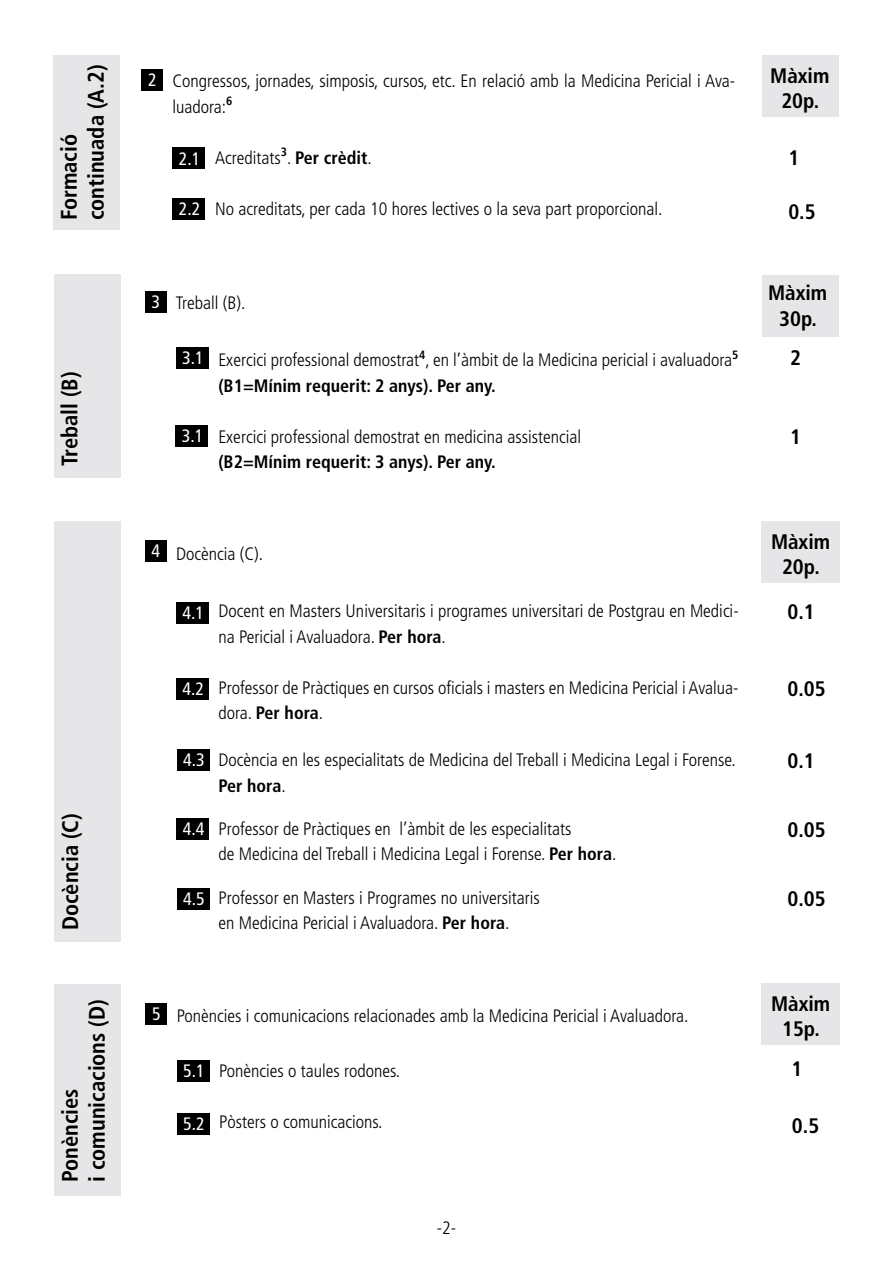
<style>
.page{position:relative;width:893px;height:1263px;background:#fff}
.page>*{position:absolute;margin:0;border:0;box-sizing:border-box;transform-origin:0 0}
.t1{font:700 condensed 22.5px/27px "Frutiger";color:#000}
.t2{font:700 condensed 21px/25.2px "Frutiger";color:#000;text-align:center}
.t3{font:300 condensed 18px/25.5px "Frutiger";color:#000}
.t4{font:condensed 18px "Frutiger";color:#fff}
.t5{font:700 condensed 18px "Frutiger";color:#000}
.s1{font-weight:700}
</style>
<div class="page">
<div style="left:762px;top:275px;width:77px;height:62px;background:#e6e6e8"></div>
<div style="left:54px;top:274px;width:67px;height:203px;background:#e6e6e8"></div>
<div style="left:145px;top:291px;width:21px;height:22px;background:#000"></div>
<div style="left:176px;top:347px;width:32px;height:22px;background:#000"></div>
<div style="left:762px;top:521px;width:78px;height:62px;background:#e6e6e8"></div>
<div style="left:55px;top:521px;width:66px;height:420px;background:#e6e6e8"></div>
<div style="left:145px;top:540px;width:22px;height:21px;background:#010000"></div>
<div style="left:176px;top:602px;width:33px;height:21px;background:#000"></div>
<div style="left:176px;top:678px;width:33px;height:21px;background:#000"></div>
<div style="left:762px;top:55px;width:77px;height:62px;background:#e6e6e8"></div>
<div style="left:54px;top:55px;width:66px;height:175px;background:#e6e6e8"></div>
<div style="left:142px;top:69px;width:21px;height:21px;background:#000"></div>
<div style="left:173px;top:148px;width:32px;height:21px;background:#000"></div>
<div style="left:173px;top:198px;width:32px;height:22px;background:#000"></div>
<div style="left:761px;top:983px;width:79px;height:62px;background:#e6e6e8"></div>
<div style="left:55px;top:984px;width:66px;height:212px;background:#e6e6e8"></div>
<div style="left:146px;top:1003px;width:21px;height:22px;background:#000"></div>
<div style="left:177px;top:1060px;width:32px;height:22px;background:#000"></div>
<div style="left:177px;top:1113px;width:32px;height:21px;background:#000"></div>
<div style="left:175px;top:425px;width:33px;height:21px;background:#000"></div>
<div style="left:177px;top:749px;width:32px;height:21px;background:#000"></div>
<div style="left:176px;top:818px;width:33px;height:22px;background:#000"></div>
<div style="left:177px;top:888px;width:32px;height:22px;background:#000"></div>
<p class="t1" style="left:56px;top:220px;width:157px;rotate:-90deg">Formació continuada (A.2)</p>
<p class="t1" style="left:56px;top:466px;width:96px;rotate:-90deg">Treball (B)</p>
<p class="t1" style="left:57px;top:930px;width:119px;rotate:-90deg">Docència (C)</p>
<p class="t1" style="left:56px;top:1182px;width:184px;rotate:-90deg">Ponències<br>i comunicacions (D)</p>
<p class="t4" style="left:148px;top:69px;width:10px">2</p>
<p class="t3" style="left:173px;top:68px;width:564px">Congressos, jornades, simposis, cursos, etc. En relació amb la Medicina Pericial i Ava&shy;luadora:<sup>6</sup></p>
<p class="t3" style="left:215px;top:145px;width:158px">Acreditats<sup>3</sup>. <span class="s1">Per crèdit</span>.</p>
<p class="t3" style="left:215px;top:196px;width:449px">No acreditats, per cada 10 hores lectives o la seva part proporcional.</p>
<p class="t4" style="left:179px;top:148px;width:23px">2.1</p>
<p class="t4" style="left:179px;top:198px;width:23px">2.2</p>
<p class="t2" style="left:770px;top:63px;width:61px">Màxim<br>20p.</p>
<p class="t2" style="left:788px;top:146px;width:12px">1</p>
<p class="t2" style="left:788px;top:199px;width:29px">0.5</p>
<p class="t4" style="left:151px;top:291px;width:10px">3</p>
<p class="t2" style="left:768px;top:281px;width:61px">Màxim<br>30p.</p>
<p class="t3" style="left:176px;top:291px;width:71px">Treball (B).</p>
<p class="t3" style="left:218px;top:348px;width:522px">Exercici professional demostrat<sup>4</sup>, en l’àmbit de la Medicina pericial i avaluadora<sup>5 </sup><span class="s1">(B1=Mínim requerit: 2 anys). Per any.</span></p>
<p class="t3" style="left:218px;top:424px;width:364px">Exercici professional demostrat en medicina assistencial</p>
<p class="t5" style="left:218px;top:451px;width:279px">(B2=Mínim requerit: 3 anys). Per any.</p>
<p class="t2" style="left:790px;top:345px;width:12px">2</p>
<p class="t4" style="left:182px;top:347px;width:23px">3.1</p>
<p class="t4" style="left:182px;top:425px;width:23px">3.1</p>
<p class="t2" style="left:790px;top:424px;width:12px">1</p>
<p class="t4" style="left:152px;top:540px;width:10px">4</p>
<p class="t3" style="left:176px;top:541px;width:88px">Docència (C).</p>
<p class="t4" style="left:182px;top:602px;width:23px">4.1</p>
<p class="t4" style="left:182px;top:678px;width:23px">4.2</p>
<p class="t4" style="left:183px;top:749px;width:23px">4.3</p>
<p class="t4" style="left:183px;top:819px;width:23px">4.4</p>
<p class="t4" style="left:183px;top:888px;width:23px">4.5</p>
<p class="t3" style="left:219px;top:598px;width:521px">Docent en Masters Universitaris i programes universitari de Postgrau en Medici&shy;na Pericial i Avaluadora. <span class="s1">Per hora</span>.</p>
<p class="t3" style="left:219px;top:675px;width:521px">Professor de Pràctiques en cursos oficials i masters en Medicina Pericial i Avalua&shy;dora. <span class="s1">Per hora</span>.</p>
<p class="t3" style="left:219px;top:747px;width:519px">Docència en les especialitats de Medicina del Treball i Medicina Legal i Forense.<br><span class="s1">Per hora</span>.</p>
<p class="t3" style="left:219px;top:816px;width:399px">Professor de Pràctiques en l’àmbit de les especialitats<br>de Medicina del Treball i Medicina Legal i Forense. <span class="s1">Per hora</span>.</p>
<p class="t3" style="left:219px;top:885px;width:323px">Professor en Masters i Programes no universitaris en Medicina Pericial i Avaluadora. <span class="s1">Per hora</span>.</p>
<p class="t2" style="left:771px;top:529px;width:61px">Màxim<br>20p.</p>
<p class="t2" style="left:787px;top:599px;width:29px">0.1</p>
<p class="t2" style="left:787px;top:676px;width:40px">0.05</p>
<p class="t2" style="left:787px;top:748px;width:29px">0.1</p>
<p class="t2" style="left:787px;top:818px;width:40px">0.05</p>
<p class="t2" style="left:787px;top:886px;width:40px">0.05</p>
<p class="t4" style="left:152px;top:1003px;width:10px">5</p>
<p class="t3" style="left:177px;top:1003px;width:513px">Ponències i comunicacions relacionades amb la Medicina Pericial i Avaluadora.</p>
<p class="t4" style="left:183px;top:1060px;width:23px">5.1</p>
<p class="t4" style="left:183px;top:1113px;width:23px">5.2</p>
<p class="t3" style="left:219px;top:1058px;width:183px">Ponències o taules rodones.</p>
<p class="t3" style="left:219px;top:1109px;width:165px">Pòsters o comunicacions.</p>
<p class="t2" style="left:771px;top:991px;width:61px">Màxim<br>15p.</p>
<p class="t2" style="left:791px;top:1056px;width:12px">1</p>
<p class="t2" style="left:792px;top:1113px;width:29px">0.5</p>
<p class="t3" style="left:437px;top:1215px;width:21px">-2-</p>
</div>
